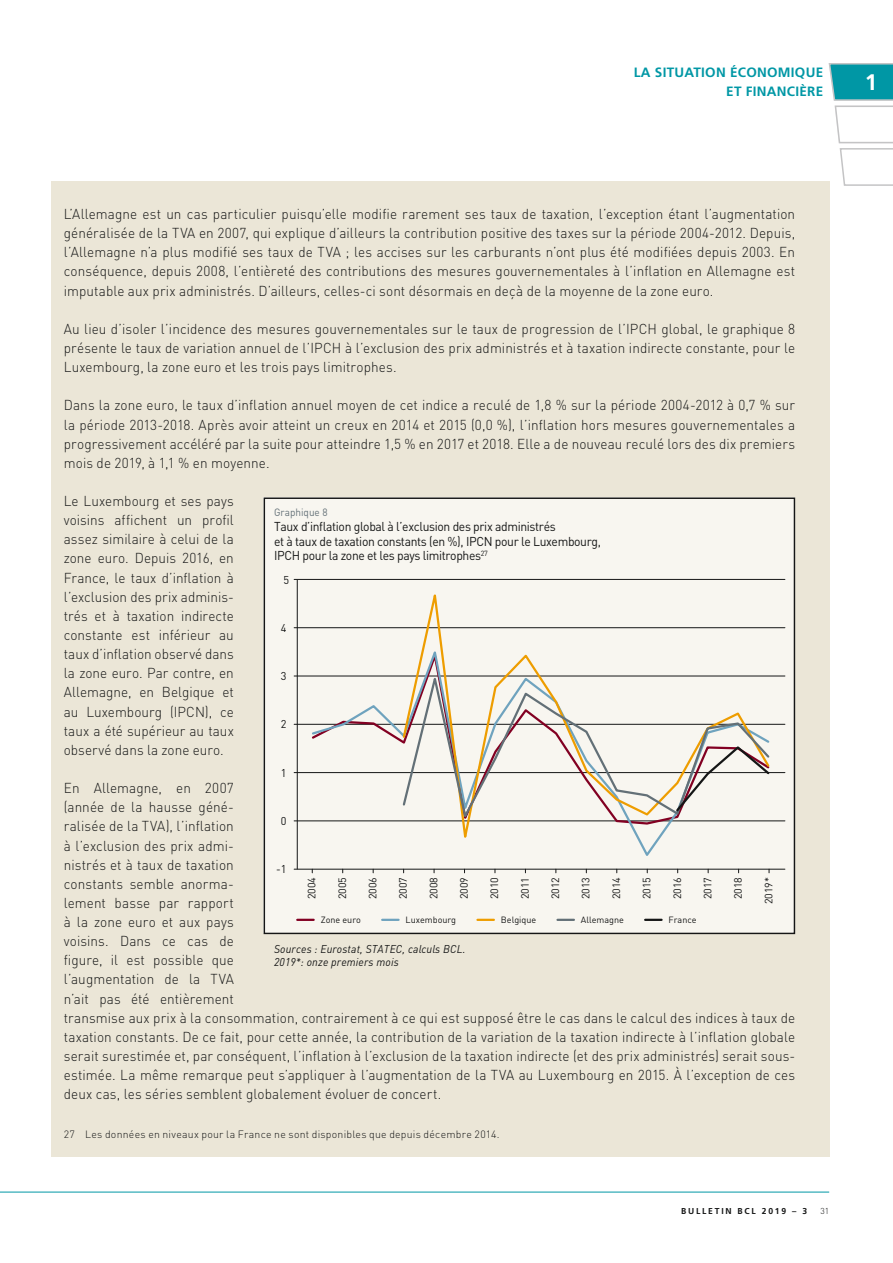
<style>
.page{position:relative;width:893px;height:1263px;background:#fff}
.page>*{position:absolute;margin:0;border:0;box-sizing:border-box;transform-origin:0 0}
.t1{font:700 22.5px "Frutiger";color:#fff}
.t2{font:300 14.25px/19.2px "DIN Pro";letter-spacing:.01em;color:#151616;text-align:justify;scale:.95 1}
.t3{font:700 13.5px/19.5px "Frutiger";letter-spacing:.02em;color:#0097a5;text-align:right}
.t4{font:12.75px/14.5px "DIN Pro";letter-spacing:-.03em;color:#151616;scale:.95 1}
.t5{font:italic 11.25px/12.9px "DIN Pro";letter-spacing:.015em;color:#151616;scale:.95 1}
.t6{font:11.25px "DIN Pro";color:#151616}
.t7{font:10.65px "DIN Pro";color:#151616}
.t8{font:300 10.5px "DIN Pro";letter-spacing:.02em;color:#151616}
.t9{font:10.5px "DIN Pro";color:#647178;scale:.95 1}
.t10{font:9px "DIN Pro";color:#151616}
.t11{font:700 8.55px "Frutiger";letter-spacing:.21em;color:#151616}
.t12{font:300 8.55px "DIN Pro";color:#151616}
</style>
<div class="page">
<hr style="left:0;top:1192px;width:829px;height:1px;background:#0097a5">
<svg style="left:828px;top:63px;width:65px;height:124px"></svg>
<div style="left:51px;top:181px;width:778px;height:976px;background:#ebe6d7"></div>
<div style="left:264px;top:497px;width:531px;height:436px;background:#f8f6f0"></div>
<svg style="left:297px;top:919px;width:17px;height:2px"></svg>
<svg style="left:382px;top:919px;width:17px;height:2px"></svg>
<svg style="left:645px;top:919px;width:17px;height:2px"></svg>
<svg style="left:557px;top:919px;width:17px;height:2px"></svg>
<svg style="left:477px;top:919px;width:17px;height:2px"></svg>
<hr style="left:297px;top:580px;width:1px;height:289px;background:#151616">
<hr style="left:294px;top:869px;width:491px;height:1px;background:#151616">
<hr style="left:294px;top:772px;width:491px;height:1px;background:#151616">
<hr style="left:294px;top:724px;width:491px;height:1px;background:#151616">
<hr style="left:294px;top:627px;width:491px;height:1px;background:#151616">
<hr style="left:294px;top:676px;width:491px;height:1px;background:#151616">
<hr style="left:294px;top:579px;width:491px;height:1px;background:#151616">
<hr style="left:294px;top:821px;width:491px;height:1px;background:#151616">
<svg style="left:310px;top:675px;width:342px;height:181px"></svg>
<svg style="left:401px;top:594px;width:370px;height:256px"></svg>
<svg style="left:401px;top:669px;width:370px;height:153px"></svg>
<svg style="left:674px;top:744px;width:97px;height:69px"></svg>
<p class="t3" style="left:634px;top:62px;width:191px">LA SITUATION ÉCONOMIQUE<br>ET FINANCIÈRE</p>
<h1 class="t1" style="left:865px;top:69px;width:14px">1</h1>
<p class="t2" style="left:64px;top:204px;width:771px">L’Allemagne est un cas particulier puisqu’elle modifie rarement ses taux de taxation, l’exception étant l’augmentation généralisée de la TVA en 2007, qui explique d’ailleurs la contribution positive des taxes sur la période 2004-2012. Depuis, l’Allemagne n’a plus modifié ses taux de TVA ; les accises sur les carburants n’ont plus été modifiées depuis 2003. En conséquence, depuis 2008, l’entièreté des contributions des mesures gouvernementales à l’inflation en Allemagne est imputable aux prix administrés. D’ailleurs, celles-ci sont désormais en deçà de la moyenne de la zone euro.</p>
<p class="t2" style="left:64px;top:318px;width:771px">Au lieu d’isoler l’incidence des mesures gouvernementales sur le taux de progression de l’IPCH global, le graphique 8 présente le taux de variation annuel de l’IPCH à l’exclusion des prix administrés et à taxation indirecte constante, pour le Luxembourg, la zone euro et les trois pays limitrophes.</p>
<p class="t2" style="left:64px;top:395px;width:771px">Dans la zone euro, le taux d’inflation annuel moyen de cet indice a reculé de 1,8 % sur la période 2004-2012 à 0,7 % sur la période 2013-2018. Après avoir atteint un creux en 2014 et 2015 (0,0 %), l’inflation hors mesures gouvernementales a progressivement accéléré par la suite pour atteindre 1,5 % en 2017 et 2018. Elle a de nouveau reculé lors des dix premiers mois de 2019, à 1,1 % en moyenne.</p>
<p class="t2" style="left:64px;top:491px;width:181px">Le Luxembourg et ses pays voisins affichent un profil assez similaire à celui de la zone euro. Depuis 2016, en France, le taux d’inflation à l’exclusion des prix adminis&shy;trés et à taxation indirecte constante est inférieur au taux d’inflation observé dans la zone euro. Par contre, en Allemagne, en Belgique et au Luxembourg (IPCN), ce taux a été supérieur au taux observé dans la zone euro.</p>
<p class="t2" style="left:64px;top:778px;width:771px;text-align:left">En Allemagne, en 2007<br>(année de la hausse géné-<br>ralisée de la TVA), l’inflation<br>à l’exclusion des prix admi-<br>nistrés et à taux de taxation<br>constants semble anorma-<br>lement basse par rapport<br>à la zone euro et aux pays<br>voisins. Dans ce cas de<br>figure, il est possible que<br>l’augmentation de la TVA<br>n’ait pas été entièrement<br>transmise aux prix à la consommation, contrairement à ce qui est supposé être le cas dans le calcul des indices à taux de taxation constants. De ce fait, pour cette année, la contribution de la variation de la taxation indirecte à l’inflation globale serait surestimée et, par conséquent, l’inflation à l’exclusion de la taxation indirecte (et des prix administrés) serait sous&shy;estimée. La même remarque peut s’appliquer à l’augmentation de la TVA au Luxembourg en 2015. À l’exception de ces deux cas, les séries semblent globalement évoluer de concert.</p>
<p class="t8" style="left:64px;top:1126px;width:437px">27 Les données en niveaux pour la France ne sont disponibles que depuis décembre 2014.</p>
<p class="t9" style="left:274px;top:505px;width:58px">Graphique 8</p>
<p class="t4" style="left:274px;top:519px;width:345px">Taux d’inflation global à l’exclusion des prix administrés<br>et à taux de taxation constants (en %), IPCN pour le Luxembourg,<br>IPCH pour la zone et les pays limitrophes<sup>27</sup></p>
<p class="t6" style="left:284px;top:572px;width:7px">5</p>
<p class="t6" style="left:281px;top:620px;width:7px">4</p>
<p class="t6" style="left:281px;top:668px;width:7px">3</p>
<p class="t6" style="left:281px;top:717px;width:7px">2</p>
<p class="t6" style="left:281px;top:765px;width:7px">1</p>
<p class="t6" style="left:281px;top:813px;width:7px">0</p>
<p class="t6" style="left:276px;top:861px;width:12px">-1</p>
<p class="t7" style="left:304px;top:899px;width:24px;rotate:-90deg">2004</p>
<p class="t7" style="left:335px;top:899px;width:24px;rotate:-90deg">2005</p>
<p class="t7" style="left:365px;top:899px;width:24px;rotate:-90deg">2006</p>
<p class="t7" style="left:396px;top:899px;width:24px;rotate:-90deg">2007</p>
<p class="t7" style="left:426px;top:899px;width:24px;rotate:-90deg">2008</p>
<p class="t7" style="left:457px;top:899px;width:24px;rotate:-90deg">2009</p>
<p class="t7" style="left:487px;top:899px;width:24px;rotate:-90deg">2010</p>
<p class="t7" style="left:518px;top:899px;width:24px;rotate:-90deg">2011</p>
<p class="t7" style="left:548px;top:899px;width:24px;rotate:-90deg">2012</p>
<p class="t7" style="left:579px;top:899px;width:24px;rotate:-90deg">2013</p>
<p class="t7" style="left:609px;top:899px;width:24px;rotate:-90deg">2014</p>
<p class="t7" style="left:639px;top:899px;width:24px;rotate:-90deg">2015</p>
<p class="t7" style="left:670px;top:899px;width:24px;rotate:-90deg">2016</p>
<p class="t7" style="left:700px;top:899px;width:24px;rotate:-90deg">2017</p>
<p class="t7" style="left:731px;top:899px;width:24px;rotate:-90deg">2018</p>
<p class="t7" style="left:761px;top:904px;width:29px;rotate:-90deg">2019*</p>
<p class="t10" style="left:321px;top:913px;width:42px">Zone euro</p>
<p class="t10" style="left:406px;top:913px;width:52px">Luxembourg</p>
<p class="t10" style="left:501px;top:913px;width:37px">Belgique</p>
<p class="t10" style="left:581px;top:913px;width:44px">Allemagne</p>
<p class="t10" style="left:669px;top:913px;width:29px">France</p>
<p class="t5" style="left:274px;top:943px;width:203px">Sources : Eurostat, STATEC, calculs BCL.<br>2019*: onze premiers mois</p>
<p class="t11" style="left:681px;top:1206px;width:128px">BULLETIN BCL 2019 – 3</p>
<p class="t12" style="left:820px;top:1205px;width:10px">31</p>
</div>
